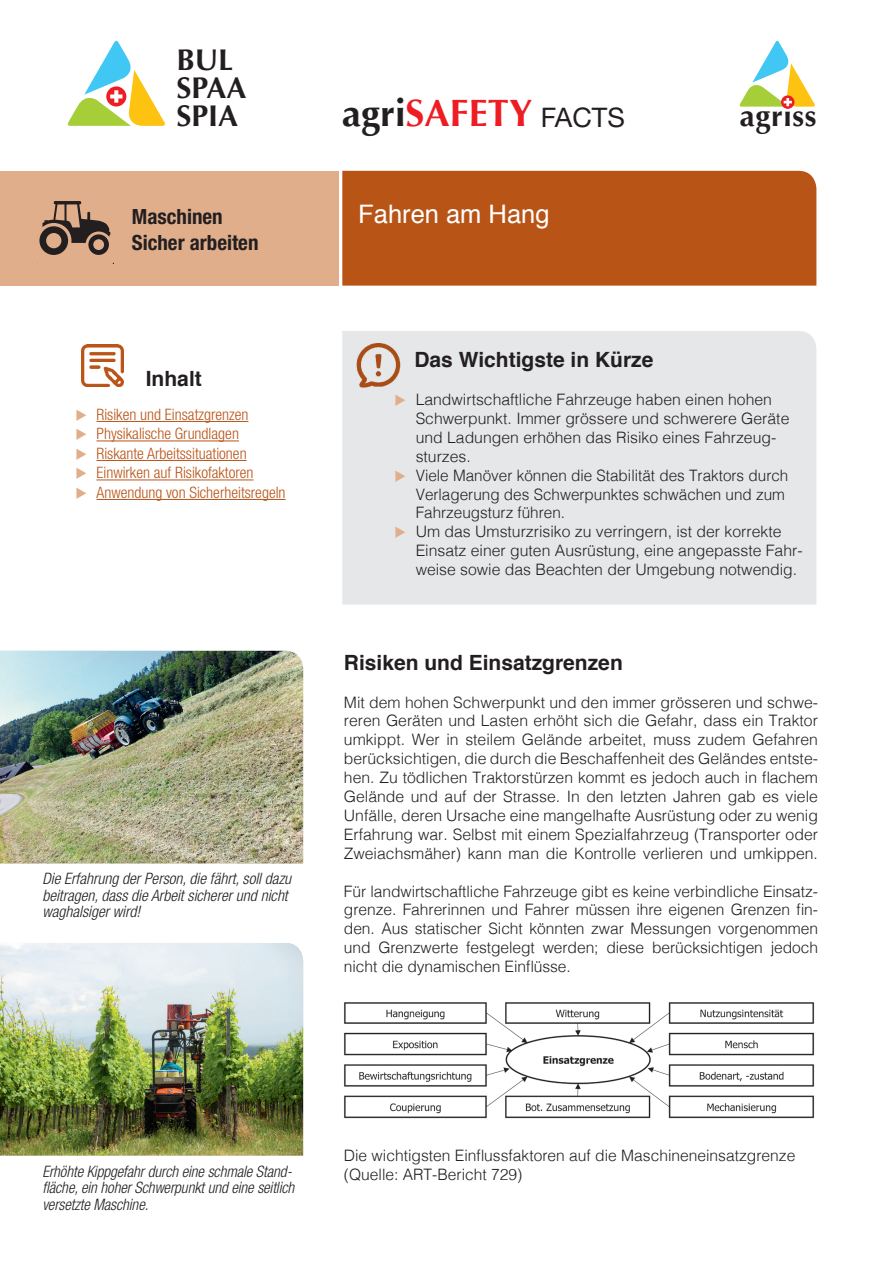
<style>
.page{position:relative;width:893px;height:1263px;background:#fff}
.page>*{position:absolute;margin:0;border:0;box-sizing:border-box;transform-origin:0 0}
.t1{font:700 37.95px "Optima";color:#ee1d23}
.t2{font:700 30.15px/27.8px "Optima";color:#231f20}
.t3{font:25.5px "Helvetica";color:#fff}
.t4{font:700 21px "Helvetica";color:#231f20}
.t5{font:700 condensed 21px "Helvetica Neue";color:#231f20}
.t6{font:300 15.75px/18.9px "Helvetica";color:#231f20}
.t7{font:italic 300 condensed 15.75px/16.5px "Helvetica Neue";letter-spacing:-.005em;color:#231f20}
.t8{font:300 condensed 15.75px "Helvetica Neue";color:#b95417}
.s1{color:#231f20}
.s2{font-family:"Helvetica Neue";font-weight:400;font-size:27px;color:#231f20}
.s3{color:#e0ae8b}
</style>
<div class="page">
<div style="left:342px;top:331px;width:474px;height:273px;background:#e6e7e9"></div>
<svg style="left:68px;top:41px;width:97px;height:85px"></svg>
<svg style="left:781px;top:95px;width:13px;height:14px"></svg>
<svg style="left:740px;top:41px;width:75px;height:66px"></svg>
<div style="left:0;top:171px;width:339px;height:115px;background:#e0ae8b"></div>
<div style="left:342px;top:171px;width:474px;height:115px;background:#b95417"></div>
<hr style="left:96px;top:421px;width:152px;height:1px;background:#b95417">
<hr style="left:96px;top:440px;width:143px;height:1px;background:#b95417">
<hr style="left:96px;top:460px;width:151px;height:1px;background:#b95417">
<hr style="left:96px;top:479px;width:158px;height:1px;background:#b95417">
<hr style="left:96px;top:499px;width:190px;height:1px;background:#b95417">
<img style="left:81px;top:345px;width:42px;height:42px">
<img style="left:354px;top:341px;width:50px;height:59px">
<img style="left:0;top:943px;width:303px;height:212px">
<img style="left:0;top:651px;width:303px;height:212px">
<svg style="left:39px;top:201px;width:72px;height:54px"></svg>
<img style="left:344px;top:1002px;width:471px;height:117px">
<h2 class="t2" style="left:176px;top:47px;width:72px">BUL<br>SPAA<br>SPIA</h2>
<h1 class="t1" style="left:342px;top:91px;width:284px"><span class="s1">agri</span>SAFETY <span class="s2">FACTS</span></h1>
<h3 class="t5" style="left:132px;top:204px;width:92px">Maschinen</h3>
<h3 class="t3" style="left:358px;top:194px;width:193px">Fahren am Hang</h3>
<h3 class="t5" style="left:132px;top:229px;width:128px">Sicher arbeiten</h3>
<h2 class="t2" style="left:740px;top:102px;width:78px">agriss</h2>
<h3 class="t4" style="left:146px;top:362px;width:58px">Inhalt</h3>
<p class="t8" style="left:75px;top:405px;width:174px"><span class="s3">◆</span> Risiken und Einsatzgrenzen</p>
<p class="t8" style="left:75px;top:425px;width:165px"><span class="s3">◆</span> Physikalische Grundlagen</p>
<p class="t8" style="left:75px;top:444px;width:173px"><span class="s3">◆</span> Riskante Arbeitssituationen</p>
<p class="t8" style="left:75px;top:464px;width:180px"><span class="s3">◆</span> Einwirken auf Risikofaktoren</p>
<p class="t8" style="left:75px;top:483px;width:212px"><span class="s3">◆</span> Anwendung von Sicherheitsregeln</p>
<p class="t7" style="left:42px;top:870px;width:250px">Die Erfahrung der Person, die fährt, soll dazu beitragen, dass die Arbeit sicherer und nicht waghalsiger wird!</p>
<h3 class="t4" style="left:414px;top:343px;width:241px">Das Wichtigste in Kürze</h3>
<p class="t6" style="left:416px;top:389px;width:375px;text-indent:-21px"><span class="s3">◆</span> Landwirtschaftliche Fahrzeuge haben einen hohen Schwerpunkt. Immer grössere und schwerere Geräte und Ladungen erhöhen das Risiko eines Fahrzeug&shy;sturzes.</p>
<p class="t6" style="left:416px;top:464px;width:374px;text-indent:-21px"><span class="s3">◆</span> Viele Manöver können die Stabilität des Traktors durch<br>Verlagerung des Schwerpunktes schwächen und zum<br>Fahrzeugsturz führen.</p>
<p class="t6" style="left:416px;top:521px;width:388px;text-indent:-21px"><span class="s3">◆</span> Um das Umsturzrisiko zu verringern, ist der korrekte<br>Einsatz einer guten Ausrüstung, eine angepasste Fahr&shy;weise sowie das Beachten der Umgebung notwendig.</p>
<h3 class="t4" style="left:344px;top:645px;width:280px">Risiken und Einsatzgrenzen</h3>
<p class="t6" style="left:344px;top:691px;width:476px;text-align:justify">Mit dem hohen Schwerpunkt und den immer grösseren und schwe&shy;reren Geräten und Lasten erhöht sich die Gefahr, dass ein Traktor umkippt. Wer in steilem Gelände arbeitet, muss zudem Gefahren berücksichtigen, die durch die Beschaffenheit des Geländes entste&shy;hen. Zu tödlichen Traktorstürzen kommt es jedoch auch in flachem Gelände und auf der Strasse. In den letzten Jahren gab es viele Unfälle, deren Ursache eine mangelhafte Ausrüstung oder zu wenig Erfahrung war. Selbst mit einem Spezialfahrzeug (Transporter oder Zweiachsmäher) kann man die Kontrolle verlieren und umkippen.</p>
<p class="t6" style="left:344px;top:880px;width:476px;text-align:justify">Für landwirtschaftliche Fahrzeuge gibt es keine verbindliche Einsatz&shy;grenze. Fahrerinnen und Fahrer müssen ihre eigenen Grenzen fin&shy;den. Aus statischer Sicht könnten zwar Messungen vorgenommen und Grenzwerte festgelegt werden; diese berücksichtigen jedoch nicht die dynamischen Einflüsse.</p>
<p class="t7" style="left:42px;top:1163px;width:254px">Erhöhte Kippgefahr durch eine schmale Stand&shy;fläche, ein hoher Schwerpunkt und eine seitlich versetzte Maschine.</p>
<p class="t6" style="left:344px;top:1145px;width:453px">Die wichtigsten Einflussfaktoren auf die Maschineneinsatzgrenze (Quelle: ART-Bericht 729)</p>
</div>
